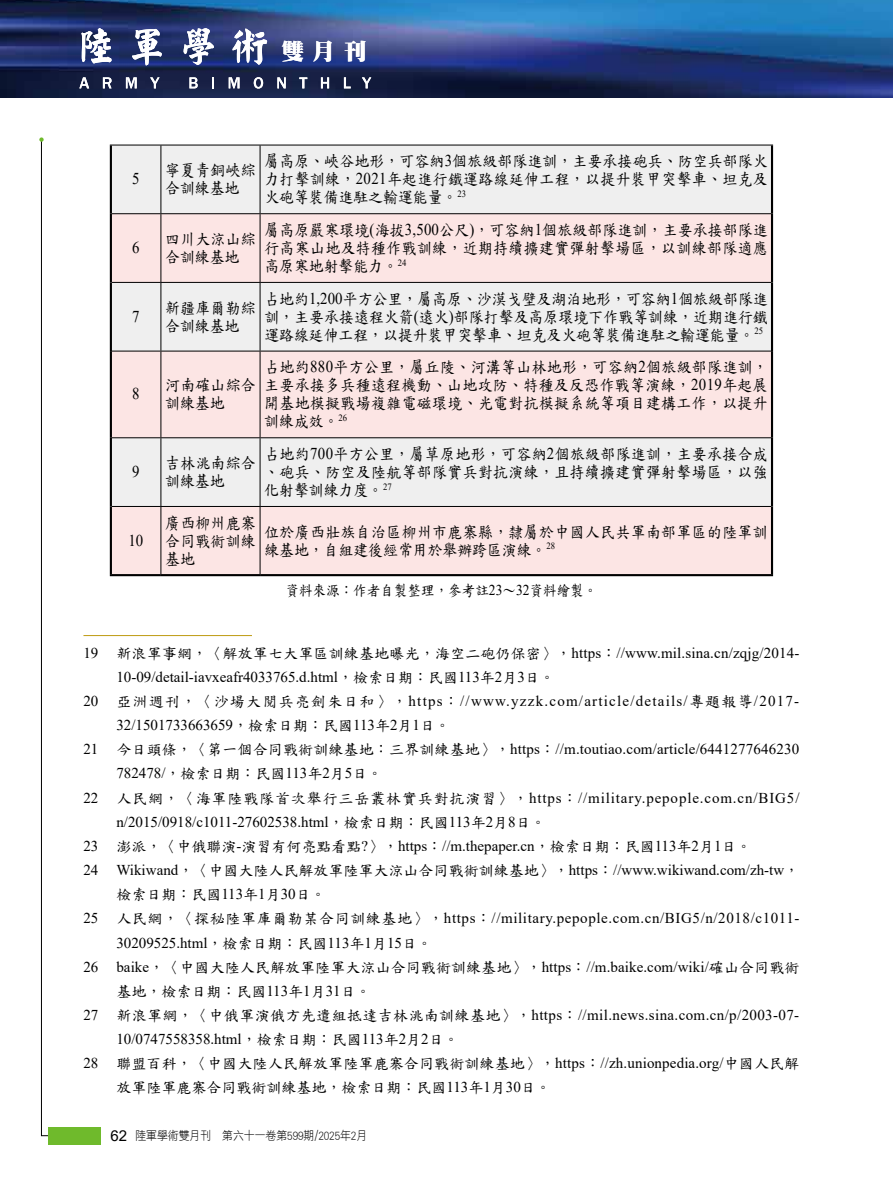
<style>
.page{position:relative;width:893px;height:1191px;background:#fff}
.page>*{position:absolute;margin:0;border:0;box-sizing:border-box;transform-origin:0 0}
.t1{font:22.5px "DF Ming W12 WIN BF";color:#fff}
.t2{font:16.5px/18px "DF Kai Shu SB Estd BF";letter-spacing:.025em;color:#000;scale:.9 1}
.t3{font:16.5px "Times New Roman";color:#000;scale:.9 1}
.t4{font:15px/24.2px "Times New Roman";letter-spacing:.01em;color:#000}
.t5{font:15px/24.2px "DF Kai Shu SB Estd BF";color:#000}
.t6{font:15px/24.2px "Times New Roman";letter-spacing:.04em;color:#000}
.t7{font:15px "Times New Roman";letter-spacing:.08em;color:#000}
.t8{font:15px "Times New Roman";letter-spacing:.06em;color:#000}
.t9{font:15px "DF Kai Shu SB Estd BF";color:#000;scale:.9 1}
.t10{font:12px "DF Hei Lt HKP BF";color:#000;scale:.9 1}
.s1{font-family:"Times New Roman"}
.s2{font-family:"DF Kai Shu SB Estd BF"}
.s3{font-family:"Arial";font-size:15px}
</style>
<div class="page">
<img style="left:0;top:0;width:893px;height:97px">
<svg style="left:79px;top:77px;width:10px;height:11px"></svg>
<svg style="left:103px;top:77px;width:9px;height:11px"></svg>
<svg style="left:126px;top:77px;width:11px;height:11px"></svg>
<svg style="left:150px;top:77px;width:10px;height:11px"></svg>
<svg style="left:189px;top:77px;width:9px;height:11px"></svg>
<svg style="left:212px;top:77px;width:2px;height:11px"></svg>
<svg style="left:229px;top:77px;width:11px;height:11px"></svg>
<svg style="left:254px;top:77px;width:9px;height:12px"></svg>
<svg style="left:277px;top:77px;width:9px;height:11px"></svg>
<svg style="left:299px;top:77px;width:8px;height:11px"></svg>
<svg style="left:321px;top:77px;width:8px;height:11px"></svg>
<svg style="left:344px;top:77px;width:7px;height:11px"></svg>
<svg style="left:362px;top:77px;width:9px;height:11px"></svg>
<svg style="left:81px;top:28px;width:31px;height:35px"></svg>
<svg style="left:132px;top:29px;width:30px;height:37px"></svg>
<svg style="left:184px;top:28px;width:30px;height:37px"></svg>
<svg style="left:232px;top:29px;width:35px;height:36px"></svg>
<svg style="left:41px;top:142px;width:48px;height:994px"></svg>
<div style="left:48px;top:1127px;width:53px;height:17px;background:#6fba2c"></div>
<svg style="left:39px;top:137px;width:5px;height:5px"></svg>
<hr style="left:83px;top:635px;width:169px;height:1px;background:#be9a11">
<div style="left:112px;top:146px;width:659px;height:67px;background:#efefef"></div>
<svg style="left:112px;top:214px;width:659px;height:360px;fill:#fce5e4"></svg>
<hr style="left:110px;top:145px;width:2px;height:69px;background:#000">
<hr style="left:771px;top:145px;width:2px;height:69px;background:#000">
<hr style="left:110px;top:214px;width:2px;height:68px;background:#000">
<hr style="left:771px;top:214px;width:2px;height:68px;background:#000">
<hr style="left:110px;top:282px;width:2px;height:69px;background:#000">
<hr style="left:771px;top:282px;width:2px;height:69px;background:#000">
<hr style="left:110px;top:351px;width:2px;height:87px;background:#000">
<hr style="left:771px;top:351px;width:2px;height:87px;background:#000">
<hr style="left:110px;top:438px;width:2px;height:68px;background:#000">
<hr style="left:771px;top:438px;width:2px;height:68px;background:#000">
<hr style="left:110px;top:506px;width:2px;height:68px;background:#000">
<hr style="left:771px;top:506px;width:2px;height:68px;background:#000">
<hr style="left:110px;top:574px;width:51px;height:2px;background:#000">
<hr style="left:161px;top:574px;width:99px;height:2px;background:#000">
<hr style="left:260px;top:574px;width:513px;height:2px;background:#000">
<hr style="left:110px;top:145px;width:51px;height:1px;background:#000">
<hr style="left:161px;top:145px;width:99px;height:1px;background:#000">
<hr style="left:160px;top:145px;width:1px;height:68px;background:#000">
<hr style="left:260px;top:145px;width:513px;height:1px;background:#000">
<hr style="left:260px;top:145px;width:1px;height:68px;background:#000">
<hr style="left:112px;top:213px;width:49px;height:1px;background:#000">
<hr style="left:161px;top:213px;width:99px;height:1px;background:#000">
<hr style="left:160px;top:214px;width:1px;height:68px;background:#000">
<hr style="left:260px;top:213px;width:511px;height:1px;background:#000">
<hr style="left:260px;top:214px;width:1px;height:68px;background:#000">
<hr style="left:112px;top:282px;width:49px;height:1px;background:#000">
<hr style="left:161px;top:282px;width:99px;height:1px;background:#000">
<hr style="left:160px;top:283px;width:1px;height:68px;background:#000">
<hr style="left:260px;top:282px;width:511px;height:1px;background:#000">
<hr style="left:260px;top:283px;width:1px;height:68px;background:#000">
<hr style="left:112px;top:351px;width:49px;height:1px;background:#000">
<hr style="left:161px;top:351px;width:99px;height:1px;background:#000">
<hr style="left:160px;top:351px;width:1px;height:86px;background:#000">
<hr style="left:260px;top:351px;width:511px;height:1px;background:#000">
<hr style="left:260px;top:351px;width:1px;height:86px;background:#000">
<hr style="left:112px;top:437px;width:49px;height:1px;background:#000">
<hr style="left:161px;top:437px;width:99px;height:1px;background:#000">
<hr style="left:160px;top:438px;width:1px;height:68px;background:#000">
<hr style="left:260px;top:437px;width:511px;height:1px;background:#000">
<hr style="left:260px;top:438px;width:1px;height:68px;background:#000">
<hr style="left:112px;top:506px;width:49px;height:1px;background:#000">
<hr style="left:161px;top:506px;width:99px;height:1px;background:#000">
<hr style="left:160px;top:507px;width:1px;height:67px;background:#000">
<hr style="left:260px;top:506px;width:511px;height:1px;background:#000">
<hr style="left:260px;top:507px;width:1px;height:67px;background:#000">
<h1 class="t1" style="left:282px;top:40px;width:87px">雙月刊</h1>
<p class="t3" style="left:132px;top:167px;width:10px">5</p>
<p class="t2" style="left:165px;top:161px;width:102px">寧夏青銅峽綜合訓練基地</p>
<p class="t2" style="left:264px;top:152px;width:561px;text-align:justify">屬高原、峽谷地形，可容納<span class="s1">3</span>個旅級部隊進訓，主要承接砲兵、防空兵部隊火力打擊訓練，<span class="s1">2021</span>年起進行鐵運路線延伸工程，以提升裝甲突擊車、坦克及火砲等裝備進駐之輸運能量。<sup>23</sup></p>
<p class="t3" style="left:132px;top:236px;width:10px">6</p>
<p class="t2" style="left:165px;top:230px;width:102px">四川大涼山綜合訓練基地</p>
<p class="t2" style="left:264px;top:221px;width:561px;text-align:justify">屬高原嚴寒環境<span class="s1">(</span>海拔<span class="s1">3,500</span>公尺<span class="s1">)</span>，可容納<span class="s1">1</span>個旅級部隊進訓，主要承接部隊進行高寒山地及特種作戰訓練，近期持續擴建實彈射擊場區，以訓練部隊適應高原寒地射擊能力。<sup>24</sup></p>
<p class="t3" style="left:132px;top:304px;width:10px">7</p>
<p class="t2" style="left:165px;top:299px;width:102px">新疆庫爾勒綜合訓練基地</p>
<p class="t2" style="left:264px;top:290px;width:561px;text-align:justify">占地約<span class="s1">1,200</span>平方公里，屬高原、沙漠戈壁及湖泊地形，可容納<span class="s1">1</span>個旅級部隊進訓，主要承接遠程火箭<span class="s1">(</span>遠火<span class="s1">)</span>部隊打擊及高原環境下作戰等訓練，近期進行鐵運路線延伸工程，以提升裝甲突擊車、坦克及火砲等裝備進駐之輸運能量。<sup>25</sup></p>
<p class="t2" style="left:264px;top:358px;width:561px;text-align:justify">占地約<span class="s1">880</span>平方公里，屬丘陵、河溝等山林地形，可容納<span class="s1">2</span>個旅級部隊進訓，主要承接多兵種遠程機動、山地攻防、特種及反恐作戰等演練，<span class="s1">2019</span>年起展開基地模擬戰場複雜電磁環境、光電對抗模擬系統等項目建構工作，以提升訓練成效。<sup>26</sup></p>
<p class="t3" style="left:132px;top:382px;width:10px">8</p>
<p class="t2" style="left:165px;top:376px;width:102px">河南確山綜合訓練基地</p>
<p class="t3" style="left:132px;top:460px;width:10px">9</p>
<p class="t2" style="left:165px;top:454px;width:102px">吉林洮南綜合訓練基地</p>
<p class="t2" style="left:264px;top:445px;width:561px;text-align:justify">占地約<span class="s1">700</span>平方公里，屬草原地形，可容納<span class="s1">2</span>個旅級部隊進訓，主要承接合成、砲兵、防空及陸航等部隊實兵對抗演練，且持續擴建實彈射擊場區，以強化射擊訓練力度。<sup>27</sup></p>
<p class="t3" style="left:128px;top:528px;width:18px">10</p>
<p class="t2" style="left:165px;top:514px;width:102px;text-align:justify">廣西柳州鹿寨合同戰術訓練基地</p>
<p class="t2" style="left:264px;top:523px;width:561px">位於廣西壯族自治區柳州市鹿寨縣，隸屬於中國人民共軍南部軍區的陸軍訓練基地，自組建後經常用於舉辦跨區演練。<sup>28</sup></p>
<p class="t9" style="left:285px;top:583px;width:348px">資料來源：作者自製整理，參考註<span class="s1">23</span>～<span class="s1">32</span>資料繪製。</p>
<p class="t4" style="left:83px;top:640px;width:717px">19 <span class="s2">新浪軍事網，〈解放軍七大軍區訓練基地曝光，海空二砲仍保密〉，</span>https<span class="s2">：</span>//www.mil.sina.cn/zqjg/2014-</p>
<p class="t4" style="left:116px;top:664px;width:440px">10-09/detail-iavxeafr4033765.d.html<span class="s2">，檢索日期：民國</span>113<span class="s2">年</span>2<span class="s2">月</span>3<span class="s2">日。</span></p>
<p class="t7" style="left:83px;top:690px;width:717px">20 <span class="s2">亞洲週刊，〈沙場大閱兵亮劍朱日和〉，</span>https<span class="s2">：</span>//www.yzzk.com/article/details/<span class="s2">專題報導</span>/2017-</p>
<p class="t4" style="left:116px;top:712px;width:335px">32/1501733663659<span class="s2">，檢索日期：民國</span>113<span class="s2">年</span>2<span class="s2">月</span>1<span class="s2">日。</span></p>
<p class="t4" style="left:83px;top:736px;width:717px">21 <span class="s2">今日頭條，〈第一個合同戰術訓練基地：三界訓練基地〉，</span>https<span class="s2">：</span>//m.toutiao.com/article/6441277646230</p>
<p class="t4" style="left:116px;top:761px;width:268px">782478/<span class="s2">，檢索日期：民國</span>113<span class="s2">年</span>2<span class="s2">月</span>5<span class="s2">日。</span></p>
<p class="t8" style="left:83px;top:787px;width:717px">22 <span class="s2">人民網，〈海軍陸戰隊首次舉行三岳叢林實兵對抗演習〉，</span>https<span class="s2">：</span>//military.pepople.com.cn/BIG5/</p>
<p class="t4" style="left:116px;top:809px;width:431px">n/2015/0918/c1011-27602538.html<span class="s2">，檢索日期：民國</span>113<span class="s2">年</span>2<span class="s2">月</span>8<span class="s2">日。</span></p>
<p class="t5" style="left:83px;top:834px;width:670px"><span class="s1">23</span> 澎派，〈中俄聯演<span class="s1">-</span>演習有何亮點看點<span class="s1">?</span>〉，<span class="s1">https</span>：<span class="s1">//m.thepaper.cn</span>，檢索日期：民國<span class="s1">113</span>年<span class="s1">2</span>月<span class="s1">1</span>日。</p>
<p class="t4" style="left:83px;top:857px;width:717px">24 Wikiwand<span class="s2">，〈中國大陸人民解放軍陸軍大涼山合同戰術訓練基地〉，</span>https<span class="s2">：</span>//www.wikiwand.com/zh-tw<span class="s2">，</span></p>
<p class="t5" style="left:116px;top:882px;width:211px">檢索日期：民國<span class="s1">113</span>年<span class="s1">1</span>月<span class="s1">30</span>日。</p>
<p class="t6" style="left:116px;top:905px;width:685px;text-indent:-33px">25 <span class="s2">人民網，〈探秘陸軍庫爾勒某合同訓練基地〉，</span>https<span class="s2">：</span>//military.pepople.com.cn/BIG5/n/2018/c1011-<br>30209525.html<span class="s2">，檢索日期：民國</span>113<span class="s2">年</span>1<span class="s2">月</span>15<span class="s2">日。</span></p>
<p class="t5" style="left:116px;top:955px;width:685px;text-indent:-33px"><span class="s1">26 baike</span>，〈中國大陸人民解放軍陸軍大涼山合同戰術訓練基地〉，<span class="s1">https</span>：<span class="s1">//m.baike.com/wiki/</span>確山合同戰術基地，檢索日期：民國<span class="s1">113</span>年<span class="s1">1</span>月<span class="s1">31</span>日。</p>
<p class="t4" style="left:116px;top:1002px;width:684px;text-indent:-33px">27 <span class="s2">新浪軍網，〈中俄軍演俄方先遣組抵達吉林洮南訓練基地〉，</span>https<span class="s2">：</span>//mil.news.sina.com.cn/p/2003-07-<br>10/0747558358.html<span class="s2">，檢索日期：民國</span>113<span class="s2">年</span>2<span class="s2">月</span>2<span class="s2">日。</span></p>
<p class="t5" style="left:116px;top:1051px;width:692px;text-indent:-33px"><span class="s1">28</span> 聯盟百科，〈中國大陸人民解放軍陸軍鹿寨合同戰術訓練基地〉，<span class="s1">https</span>：<span class="s1">//zh.unionpedia.org/</span>中國人民解放軍陸軍鹿寨合同戰術訓練基地，檢索日期：民國<span class="s1">113</span>年<span class="s1">1</span>月<span class="s1">30</span>日。</p>
<p class="t10" style="left:111px;top:1129px;width:287px"><span class="s3">62</span> 陸軍學術雙月刊　第六十一卷第599期/2025年2月</p>
</div>
